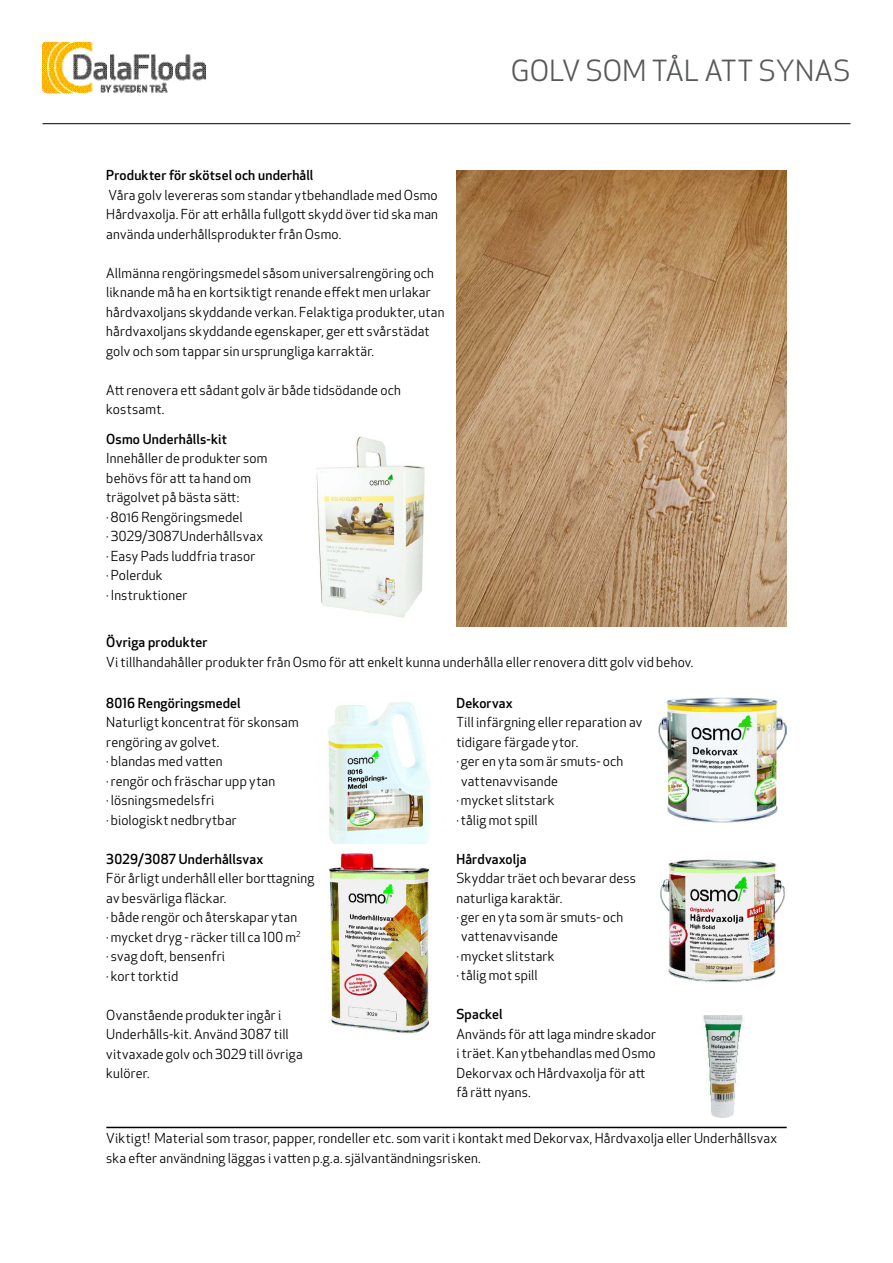
<style>
.page{position:relative;width:893px;height:1263px;background:#fff}
.page>*{position:absolute;margin:0;border:0;box-sizing:border-box;transform-origin:0 0}
.t1{font:28.5px "Apex New";letter-spacing:.01em;color:#58595b}
.t2{font:13.5px/19.5px "Apex New";letter-spacing:.015em;color:#000}
.t3{font:500 13.5px "Apex New";letter-spacing:.015em;color:#000}
</style>
<div class="page">
<hr style="left:43px;top:123px;width:807px;height:1px;background:#000">
<img style="left:43px;top:43px;width:163px;height:51px">
<img style="left:316px;top:436px;width:109px;height:182px">
<img style="left:659px;top:859px;width:127px;height:123px">
<img style="left:328px;top:702px;width:102px;height:142px">
<img style="left:329px;top:853px;width:101px;height:181px">
<img style="left:703px;top:1015px;width:41px;height:103px">
<img style="left:659px;top:697px;width:128px;height:126px">
<hr style="left:106px;top:1127px;width:681px;height:1px;background:#000">
<img style="left:456px;top:170px;width:331px;height:456px">
<p class="t3" style="left:106px;top:166px;width:209px">Produkter för skötsel och underhåll</p>
<p class="t2" style="left:106px;top:185px;width:333px;text-align:justify">Våra golv levereras som standar ytbehandlade med Osmo Hårdvaxolja. För att erhålla fullgott skydd över tid ska man använda underhållsprodukter från Osmo.</p>
<p class="t2" style="left:106px;top:263px;width:340px">Allmänna rengöringsmedel såsom universalrengöring och liknande må ha en kortsiktigt renande effekt men urlakar hårdvaxoljans skyddande verkan. Felaktiga produkter, utan hårdvaxoljans skyddande egenskaper, ger ett svårstädat golv och som tappar sin ursprungliga karraktär.</p>
<p class="t2" style="left:106px;top:380px;width:296px">Att renovera ett sådant golv är både tidsödande och kostsamt.</p>
<p class="t3" style="left:106px;top:430px;width:122px">Osmo Underhålls-kit</p>
<p class="t2" style="left:106px;top:449px;width:163px">Innehåller de produkter som behövs för att ta hand om trägolvet på bästa sätt:<br>· 8016 Rengöringsmedel<br>· 3029/3087Underhållsvax · Easy Pads luddfria trasor<br>· Polerduk<br>· Instruktioner</p>
<h1 class="t1" style="left:511px;top:53px;width:341px">GOLV SOM TÅL ATT SYNAS</h1>
<p class="t3" style="left:106px;top:633px;width:103px">Övriga produkter</p>
<p class="t2" style="left:106px;top:652px;width:589px">Vi tillhandahåller produkter från Osmo för att enkelt kunna underhålla eller renovera ditt golv vid behov.</p>
<p class="t3" style="left:106px;top:693px;width:136px">8016 Rengöringsmedel</p>
<p class="t2" style="left:106px;top:712px;width:194px">Naturligt koncentrat för skonsam rengöring av golvet.<br>· blandas med vatten<br>· rengör och fräschar upp ytan<br>· lösningsmedelsfri<br>· biologiskt nedbrytbar</p>
<p class="t3" style="left:106px;top:849px;width:158px">3029/3087 Underhållsvax</p>
<p class="t2" style="left:106px;top:868px;width:209px">För årligt underhåll eller borttagning av besvärliga fläckar.<br>· både rengör och återskapar ytan<br>· mycket dryg - räcker till ca 100 m<sup>2<br></sup>· svag doft, bensenfri<br>· kort torktid</p>
<p class="t2" style="left:106px;top:1005px;width:198px">Ovanstående produkter ingår i<br>Underhålls-kit. Använd 3087 till vitvaxade golv och 3029 till övriga kulörer.</p>
<p class="t3" style="left:456px;top:693px;width:58px">Dekorvax</p>
<p class="t2" style="left:456px;top:712px;width:187px">Till infärgning eller reparation av</p>
<p class="t2" style="left:456px;top:732px;width:123px">tidigare färgade ytor.</p>
<p class="t2" style="left:456px;top:751px;width:168px">· ger en yta som är smuts- och</p>
<p class="t2" style="left:461px;top:771px;width:99px">vattenavvisande</p>
<p class="t2" style="left:456px;top:790px;width:100px">· mycket slitstark</p>
<p class="t2" style="left:456px;top:810px;width:83px">· tålig mot spill</p>
<p class="t3" style="left:456px;top:849px;width:71px">Hårdvaxolja</p>
<p class="t2" style="left:456px;top:868px;width:181px">Skyddar träet och bevarar dess</p>
<p class="t2" style="left:456px;top:888px;width:107px">naturliga karaktär.</p>
<p class="t2" style="left:456px;top:907px;width:168px">· ger en yta som är smuts- och</p>
<p class="t2" style="left:461px;top:927px;width:99px">vattenavvisande</p>
<p class="t2" style="left:456px;top:946px;width:100px">· mycket slitstark</p>
<p class="t2" style="left:456px;top:966px;width:83px">· tålig mot spill</p>
<p class="t3" style="left:456px;top:1005px;width:48px">Spackel</p>
<p class="t2" style="left:456px;top:1024px;width:201px">Används för att laga mindre skador i träet. Kan ytbehandlas med Osmo<br>Dekorvax och Hårdvaxolja för att få rätt nyans.</p>
<p class="t2" style="left:106px;top:1129px;width:672px">Viktigt! Material som trasor, papper, rondeller etc. som varit i kontakt med Dekorvax, Hårdvaxolja eller Underhållsvax ska efter användning läggas i vatten p.g.a. självantändningsrisken.</p>
</div>
